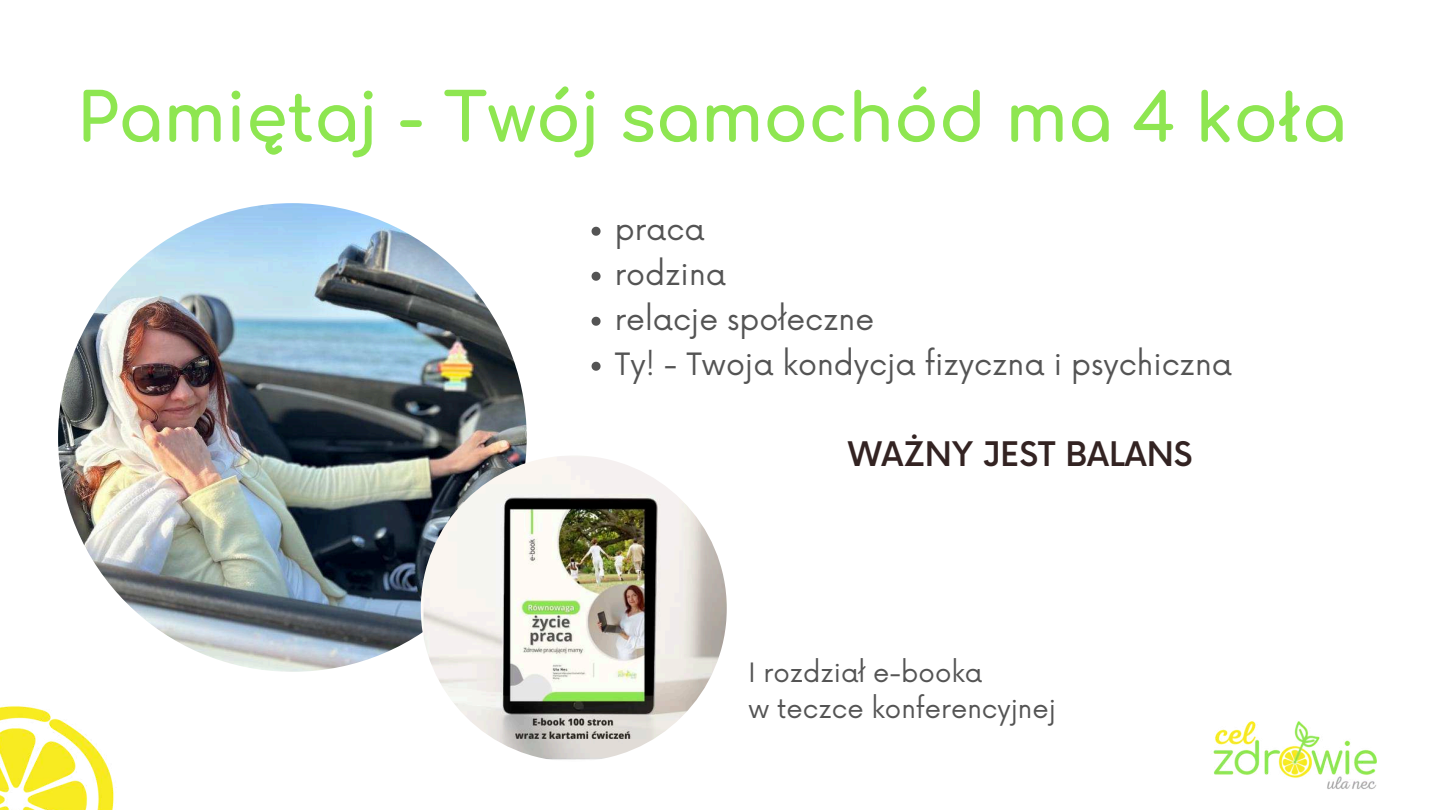
<style>
.page{position:relative;width:1440px;height:810px;background:#fff}
.page>*{position:absolute;margin:0;border:0;box-sizing:border-box;transform-origin:0 0}
.t1{font:700 66.7px "Comfortaa";color:#8ee651}
.t2{font:500 33px "Now";color:#332322}
.t3{font:30px/45px "Now";color:#545454}
.t4{font:26px/36px "Now";color:#545454}
</style>
<div class="page">
<img style="left:0;top:706px;width:114px;height:104px">
<img style="left:1213px;top:721px;width:164px;height:68px">
<img style="left:58px;top:203px;width:469px;height:469px;border-radius:50%">
<svg style="left:592px;top:227px;width:9px;height:9px"></svg>
<svg style="left:592px;top:272px;width:9px;height:9px"></svg>
<svg style="left:592px;top:317px;width:9px;height:9px"></svg>
<svg style="left:592px;top:362px;width:9px;height:9px"></svg>
<img style="left:421px;top:455px;width:306px;height:306px;border-radius:50%">
<h1 class="t1" style="left:77px;top:56px;width:1271px">Pamiętaj - Twój samochód ma 4 koła</h1>
<p class="t3" style="left:615px;top:205px;width:619px">praca<br>rodzina<br>relacje społeczne<br>Ty! - Twoja kondycja fizyczna i psychiczna</p>
<p class="t2" style="left:848px;top:429px;width:346px">WAŻNY JEST BALANS</p>
<p class="t4" style="left:749px;top:653px;width:309px">I rozdział e-booka<br>w teczce konferencyjnej</p>
</div>
